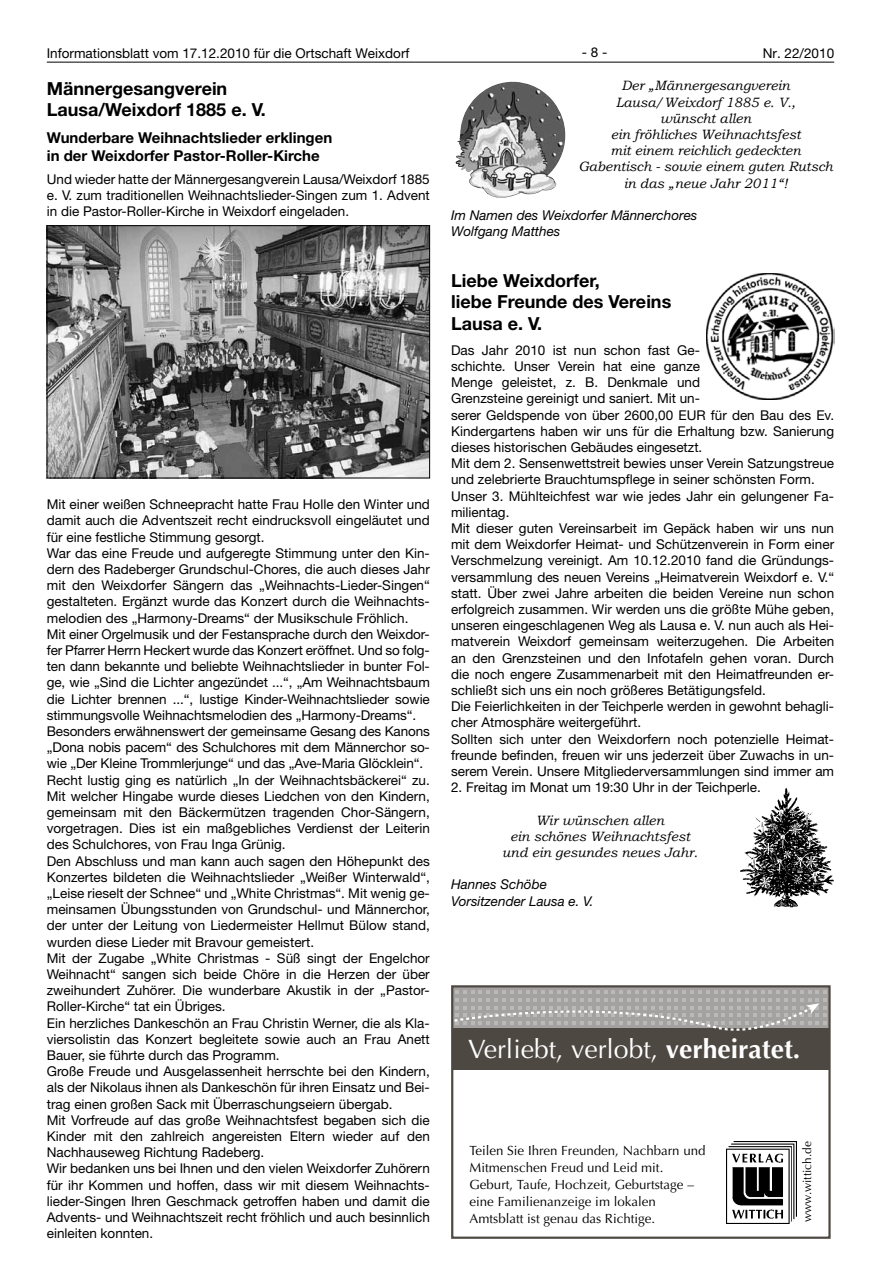
<style>
.page{position:relative;width:881px;height:1263px;background:#fff}
.page>*{position:absolute;margin:0;border:0;box-sizing:border-box;transform-origin:0 0}
.t1{font:26.55px "Optima";color:#fff}
.t2{font:700 18px/21.6px "Helvetica Neue LT";color:#000}
.t3{font:700 15px/18px "Helvetica Neue LT";color:#000}
.t4{font:13.5px/16.2px "Helvetica Neue LT";color:#000}
.t5{font:italic 13.5px/16.2px "Bookman Old Style";color:#000;text-align:center}
.t6{font:italic 13.5px/16.2px "Helvetica Neue LT";color:#000}
.t7{font:13.35px/17px "Optima";color:#000}
.t8{font:11.85px "Optima";color:#000}
.s1{font-weight:700}
</style>
<div class="page">
<hr style="left:47px;top:62px;width:786px;height:1px;background:#000">
<img style="left:49px;top:227px;width:378px;height:249px">
<div style="left:47px;top:225px;width:382px;height:253px;border:1px solid #000"></div>
<img style="left:706px;top:273px;width:127px;height:126px">
<img style="left:740px;top:788px;width:94px;height:120px">
<img style="left:455px;top:82px;width:77px;height:115px">
<img style="left:726px;top:1142px;width:70px;height:81px">
<div style="left:452px;top:987px;width:377px;height:42px;background:#a4a2a1"></div>
<div style="left:452px;top:1027px;width:377px;height:42px;background:#4e4842"></div>
<div style="left:451px;top:985px;width:379px;height:254px;border:2px solid #4e4842"></div>
<svg style="left:452px;top:990px;width:374px;height:51px"></svg>
<p class="t4" style="left:47px;top:45px;width:364px">Informationsblatt vom 17.12.2010 für die Ortschaft Weixdorf</p>
<p class="t4" style="left:581px;top:44px;width:27px">- 8 -</p>
<p class="t4" style="left:762px;top:45px;width:73px">Nr. 22/2010</p>
<h2 class="t2" style="left:47px;top:77px;width:220px">Männergesangverein<br>Lausa/Weixdorf 1885 e. V.</h2>
<p class="t3" style="left:47px;top:128px;width:287px">Wunderbare Weihnachtslieder erklingen in der Weixdorfer Pastor-Roller-Kirche</p>
<p class="t4" style="left:47px;top:170px;width:384px;text-align:justify">Und wieder hatte der Männergesangverein Lausa/Weixdorf 1885 e. V. zum traditionellen Weihnachtslieder-Singen zum 1. Advent in die Pastor-Roller-Kirche in Weixdorf eingeladen.</p>
<p class="t5" style="left:578px;top:78px;width:256px">Der „Männergesangverein<br>Lausa/Weixdorf 1885 e. V.,<br>wünscht allen<br>ein fröhliches Weihnachtsfest<br>mit einem reichlich gedeckten<br>Gabentisch - sowie einem guten Rutsch in das „neue Jahr 2011“!</p>
<p class="t6" style="left:451px;top:207px;width:248px">Im Namen des Weixdorfer Männerchores<br>Wolfgang Matthes</p>
<h2 class="t2" style="left:451px;top:269px;width:221px">Liebe Weixdorfer,<br>liebe Freunde des Vereins<br>Lausa e. V.</h2>
<p class="t4" style="left:451px;top:342px;width:384px">Das Jahr 2010 ist nun schon fast Ge-<br>schichte. Unser Verein hat eine ganze<br>Menge geleistet, z. B. Denkmale und<br>Grenzsteine gereinigt und saniert. Mit un-<br>serer Geldspende von über 2600,00 EUR für den Bau des Ev.<br>Kindergartens haben wir uns für die Erhaltung bzw. Sanierung dieses historischen Gebäudes eingesetzt.<br>Mit dem 2. Sensenwettstreit bewies unser Verein Satzungstreue und zelebrierte Brauchtumspflege in seiner schönsten Form.<br>Unser 3. Mühlteichfest war wie jedes Jahr ein gelungener Fa&shy;milientag.<br>Mit dieser guten Vereinsarbeit im Gepäck haben wir uns nun mit dem Weixdorfer Heimat- und Schützenverein in Form einer Verschmelzung vereinigt. Am 10.12.2010 fand die Gründungs&shy;versammlung des neuen Vereins „Heimatverein Weixdorf e. V.“ statt. Über zwei Jahre arbeiten die beiden Vereine nun schon erfolgreich zusammen. Wir werden uns die größte Mühe geben, unseren eingeschlagenen Weg als Lausa e. V. nun auch als Hei&shy;matverein Weixdorf gemeinsam weiterzugehen. Die Arbeiten an den Grenzsteinen und den Infotafeln gehen voran. Durch die noch engere Zusammenarbeit mit den Heimatfreunden er&shy;schließt sich uns ein noch größeres Betätigungsfeld.<br>Die Feierlichkeiten in der Teichperle werden in gewohnt behagli&shy;cher Atmosphäre weitergeführt.<br>Sollten sich unter den Weixdorfern noch potenzielle Heimat&shy;freunde befinden, freuen wir uns jederzeit über Zuwachs in un&shy;serem Verein. Unsere Mitgliederversammlungen sind immer am</p>
<p class="t4" style="left:451px;top:779px;width:311px">2. Freitag im Monat um 19:30 Uhr in der Teichperle.</p>
<p class="t5" style="left:502px;top:812px;width:197px">Wir wünschen allen<br>ein schönes Weihnachtsfest und ein gesundes neues Jahr.</p>
<p class="t6" style="left:451px;top:876px;width:144px">Hannes Schöbe<br>Vorsitzender Lausa e. V.</p>
<p class="t4" style="left:47px;top:496px;width:384px">Mit einer weißen Schneepracht hatte Frau Holle den Winter und damit auch die Adventszeit recht eindrucksvoll eingeläutet und für eine festliche Stimmung gesorgt.<br>War das eine Freude und aufgeregte Stimmung unter den Kin&shy;dern des Radeberger Grundschul-Chores, die auch dieses Jahr mit den Weixdorfer Sängern das „Weihnachts-Lieder-Singen“ gestalteten. Ergänzt wurde das Konzert durch die Weihnachts&shy;melodien des „Harmony-Dreams“ der Musikschule Fröhlich.<br>Mit einer Orgelmusik und der Festansprache durch den Weixdor&shy;fer Pfarrer Herrn Heckert wurde das Konzert eröffnet. Und so folg&shy;ten dann bekannte und beliebte Weihnachtslieder in bunter Fol&shy;ge, wie „Sind die Lichter angezündet ...“, „Am Weihnachtsbaum die Lichter brennen ...“, lustige Kinder-Weihnachtslieder sowie stimmungsvolle Weihnachtsmelodien des „Harmony-Dreams“.<br>Besonders erwähnenswert der gemeinsame Gesang des Kanons „Dona nobis pacem“ des Schulchores mit dem Männerchor so&shy;wie „Der Kleine Trommlerjunge“ und das „Ave-Maria GIöcklein“.<br>Recht lustig ging es natürlich „In der Weihnachtsbäckerei“ zu.<br>Mit welcher Hingabe wurde dieses Liedchen von den Kindern, gemeinsam mit den Bäckermützen tragenden Chor-Sängern, vorgetragen. Dies ist ein maßgebliches Verdienst der Leiterin des Schulchores, von Frau Inga Grünig.<br>Den Abschluss und man kann auch sagen den Höhepunkt des Konzertes bildeten die Weihnachtslieder „Weißer Winterwald“, „Leise rieselt der Schnee“ und „White Christmas“. Mit wenig ge&shy;meinsamen Übungsstunden von Grundschul- und Männerchor, der unter der Leitung von Liedermeister Hellmut Bülow stand, wurden diese Lieder mit Bravour gemeistert.<br>Mit der Zugabe „White Christmas - Süß singt der Engelchor Weihnacht“ sangen sich beide Chöre in die Herzen der über zweihundert Zuhörer. Die wunderbare Akustik in der „Pastor-Roller-Kirche“ tat ein Übriges.<br>Ein herzliches Dankeschön an Frau Christin Werner, die als Kla&shy;viersolistin das Konzert begleitete sowie auch an Frau Anett Bauer, sie führte durch das Programm.<br>Große Freude und Ausgelassenheit herrschte bei den Kindern, als der Nikolaus ihnen als Dankeschön für ihren Einsatz und Bei&shy;trag einen großen Sack mit Überraschungseiern übergab.<br>Mit Vorfreude auf das große Weihnachtsfest begaben sich die Kinder mit den zahlreich angereisten Eltern wieder auf den Nachhauseweg Richtung Radeberg.<br>Wir bedanken uns bei Ihnen und den vielen Weixdorfer Zuhörern für ihr Kommen und hoffen, dass wir mit diesem Weihnachts&shy;lieder-Singen Ihren Geschmack getroffen haben und damit die Advents- und Weihnachtszeit recht fröhlich und auch besinnlich einleiten konnten.</p>
<h1 class="t1" style="left:468px;top:1034px;width:334px">Verliebt, verlobt, <span class="s1">verheiratet.</span></h1>
<p class="t8" style="left:800px;top:1222px;width:82px;rotate:-90deg">www.wittich.de</p>
<p class="t7" style="left:469px;top:1142px;width:237px">Teilen Sie Ihren Freunden, Nachbarn und Mitmenschen Freud und Leid mit.<br>Geburt, Taufe, Hochzeit, Geburtstage – eine Familienanzeige im lokalen Amtsblatt ist genau das Richtige.</p>
</div>
